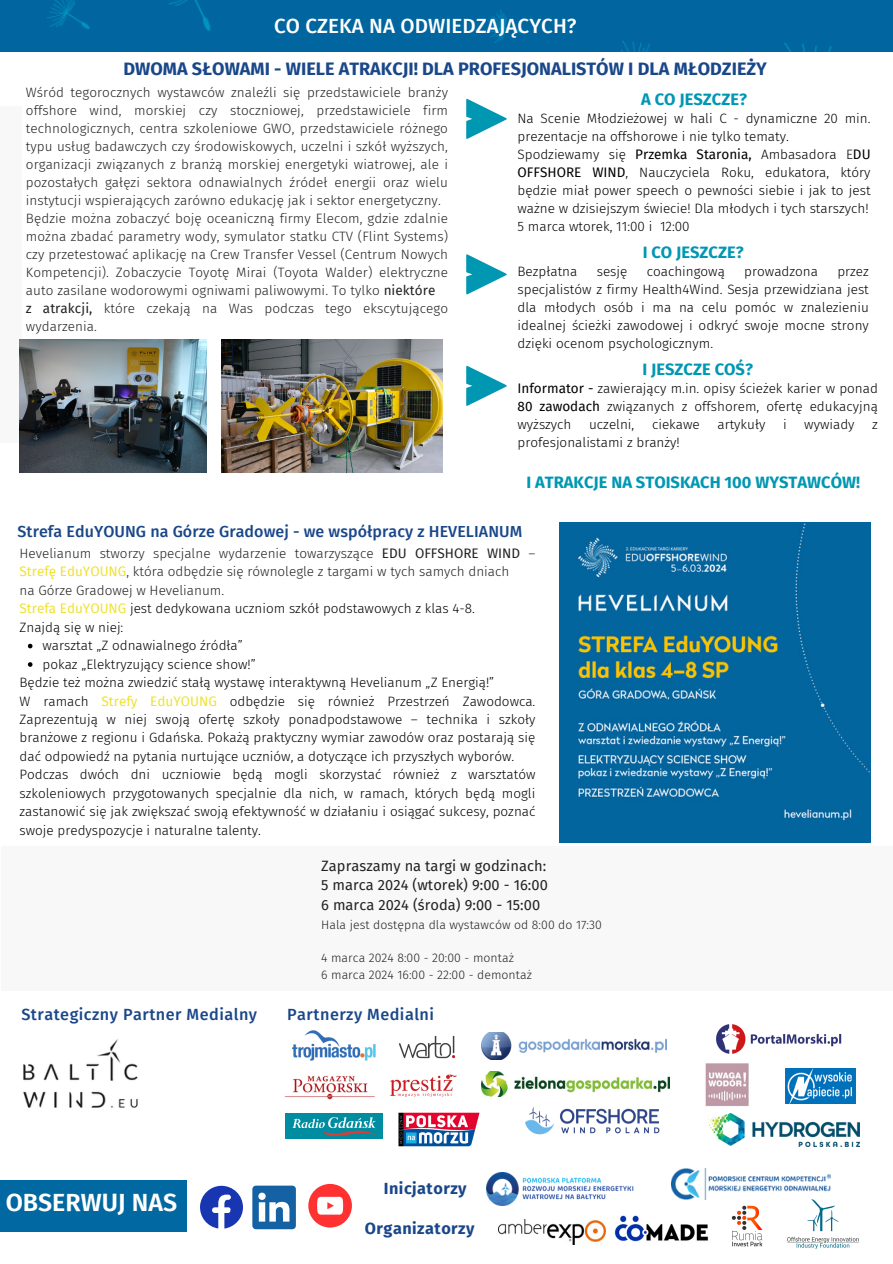
<style>
.page{position:relative;width:893px;height:1264px;background:#fff}
.page>*{position:absolute;margin:0;border:0;box-sizing:border-box;transform-origin:0 0}
.t1{font:600 24.9px "Fira Sans";color:#fff}
.t2{font:500 20.55px "Fira Sans";letter-spacing:.005em;color:#fff}
.t3{font:700 18px "Fira Sans";color:#1a4789}
.t4{font:700 16.5px "Fira Sans";color:#0097b2}
.t5{font:500 16.2px "Fira Sans";letter-spacing:.03em;color:#1a4789}
.t6{font:700 16.2px "Fira Sans";letter-spacing:.03em;color:#1a4789}
.t7{font:500 16.05px "Fira Sans";letter-spacing:.005em;color:#1a4789}
.t8{font:14.7px "Fira Sans";letter-spacing:.005em;color:#222}
.t9{font:300 13.5px/18px "Fira Sans";color:#000;text-align:justify}
.t10{font:300 13.5px/18px "Fira Sans";letter-spacing:.005em;color:#222}
.t11{font:300 12.3px "Fira Sans";letter-spacing:.005em;color:#222}
.s1{font-weight:400}
.s2{font-weight:400;color:#efe234}
</style>
<div class="page">
<div style="left:0;top:0;width:892px;height:52px;background:#01669f"></div>
<div style="left:0;top:1180px;width:187px;height:51px;background:#0268a1"></div>
<svg style="left:200px;top:1185px;width:43px;height:43px"></svg>
<svg style="left:308px;top:1183px;width:44px;height:44px"></svg>
<svg style="left:252px;top:1185px;width:44px;height:44px"></svg>
<div style="left:0;top:106px;width:22px;height:336px;background:#f8f8f8"></div>
<img style="left:284px;top:1075px;width:91px;height:24px">
<img style="left:399px;top:1035px;width:57px;height:24px">
<img style="left:390px;top:1074px;width:67px;height:22px">
<img style="left:23px;top:1039px;width:115px;height:69px">
<img style="left:481px;top:1032px;width:185px;height:27px">
<img style="left:481px;top:1071px;width:188px;height:25px">
<img style="left:785px;top:1068px;width:70px;height:35px">
<img style="left:292px;top:1030px;width:84px;height:31px">
<img style="left:525px;top:1107px;width:135px;height:26px">
<img style="left:486px;top:1172px;width:148px;height:33px">
<img style="left:705px;top:1063px;width:44px;height:43px">
<img style="left:614px;top:1215px;width:94px;height:27px">
<img style="left:787px;top:1199px;width:72px;height:50px">
<img style="left:731px;top:1205px;width:32px;height:42px">
<img style="left:671px;top:1168px;width:159px;height:30px">
<img style="left:498px;top:1219px;width:107px;height:24px">
<img style="left:560px;top:522px;width:310px;height:321px">
<div style="left:1px;top:846px;width:891px;height:144px;background:#f8f8f8"></div>
<img style="left:286px;top:1113px;width:97px;height:25px">
<img style="left:398px;top:1112px;width:82px;height:35px">
<img style="left:708px;top:1113px;width:151px;height:33px">
<img style="left:716px;top:1024px;width:126px;height:30px">
<img style="left:20px;top:339px;width:186px;height:133px">
<img style="left:221px;top:339px;width:222px;height:133px">
<svg style="left:466px;top:99px;width:40px;height:40px"></svg>
<svg style="left:28px;top:643px;width:4px;height:5px"></svg>
<svg style="left:28px;top:662px;width:4px;height:4px"></svg>
<svg style="left:466px;top:254px;width:40px;height:40px"></svg>
<svg style="left:466px;top:366px;width:40px;height:40px"></svg>
<p class="t2" style="left:274px;top:14px;width:304px">CO CZEKA NA ODWIEDZAJĄCYCH?</p>
<h4 class="t3" style="left:123px;top:59px;width:645px">DWOMA SŁOWAMI - WIELE ATRAKCJI! DLA PROFESJONALISTÓW I DLA MŁODZIEŻY</h4>
<p class="t4" style="left:641px;top:89px;width:107px">A CO JESZCZE?</p>
<p class="t9" style="left:517px;top:109px;width:354px;text-align:left">Na Scenie Młodzieżowej w hali C - dynamiczne 20 min. prezentacje na offshorowe i nie tylko tematy.<br>Spodziewamy się <span class="s1">Przemka Staronia,</span> Ambasadora E<span class="s1">DU OFFSHORE WIND</span>, Nauczyciela Roku, edukatora, który będzie miał power speech o pewności siebie i jak to jest ważne w dzisiejszym świecie! Dla młodych i tych starszych!<br>5 marca wtorek, 11:00 i 12:00</p>
<p class="t4" style="left:642px;top:242px;width:102px">I CO JESZCZE?</p>
<p class="t9" style="left:517px;top:262px;width:61px">Bezpłatna</p>
<p class="t9" style="left:596px;top:262px;width:32px">sesję</p>
<p class="t9" style="left:646px;top:262px;width:80px">coachingową</p>
<p class="t9" style="left:744px;top:262px;width:75px">prowadzona</p>
<p class="t10" style="left:26px;top:83px;width:423px;text-align:justify">Wśród tegorocznych wystawców znaleźli się przedstawiciele branży offshore wind, morskiej czy stoczniowej, przedstawiciele firm technologicznych, centra szkoleniowe GWO, przedstawiciele różnego typu usług badawczych czy środowiskowych, uczelni i szkół wyższych, organizacji związanych z branżą morskiej energetyki wiatrowej, ale i pozostałych gałęzi sektora odnawialnych źródeł energii oraz wielu instytucji wspierających zarówno edukację jak i sektor energetyczny.</p>
<p class="t10" style="left:26px;top:209px;width:423px;text-align:justify">Będzie można zobaczyć boję oceaniczną firmy Elecom, gdzie zdalnie można zbadać parametry wody, symulator statku CTV (Flint Systems) czy przetestować aplikację na Crew Transfer Vessel (Centrum Nowych Kompetencji). Zobaczycie Toyotę Mirai (Toyota Walder) elektryczne auto zasilane wodorowymi ogniwami paliwowymi. To tylko <span class="s1">niektóre</span></p>
<p class="t10" style="left:26px;top:299px;width:423px"><span class="s1">z atrakcji,</span> które czekają na Was podczas tego ekscytującego wydarzenia.</p>
<p class="t9" style="left:517px;top:262px;width:353px;text-indent:320px">przez specjalistów z firmy Health4Wind. Sesja przewidziana jest dla młodych osób i ma na celu pomóc w znalezieniu idealnej ścieżki zawodowej i odkryć swoje mocne strony dzięki ocenom psychologicznym.</p>
<p class="t4" style="left:642px;top:360px;width:112px">I JESZCZE COŚ?</p>
<p class="t9" style="left:517px;top:380px;width:362px"><span class="s1">Informator -</span> zawierający m.in. opisy ścieżek karier w ponad <span class="s1">80 zawodach</span> związanych z offshorem, ofertę edukacyjną wyższych</p>
<p class="t9" style="left:589px;top:416px;width:47px">uczelni,</p>
<p class="t9" style="left:652px;top:416px;width:49px">ciekawe</p>
<p class="t9" style="left:717px;top:416px;width:49px">artykuły</p>
<p class="t9" style="left:783px;top:416px;width:5px">i</p>
<p class="t9" style="left:804px;top:416px;width:52px">wywiady</p>
<p class="t9" style="left:872px;top:416px;width:7px">z</p>
<p class="t9" style="left:517px;top:434px;width:164px">profesjonalistami z branży!</p>
<p class="t4" style="left:526px;top:472px;width:335px">I ATRAKCJE NA STOISKACH 100 WYSTAWCÓW!</p>
<p class="t7" style="left:18px;top:521px;width:506px">Strefa EduYOUNG na Górze Gradowej - we współpracy z HEVELIANUM</p>
<h4 class="t10" style="left:20px;top:544px;width:517px;line-height:18.5px">Hevelianum stworzy specjalne wydarzenie towarzyszące <span class="s1">EDU OFFSHORE WIND</span> –<br><span class="s2">Strefę EduYOUNG</span>, która odbędzie się równolegle z targami w tych samych dniach</h4>
<p class="t10" style="left:20px;top:581px;width:206px">na Górze Gradowej w Hevelianum.</p>
<p class="t9" style="left:20px;top:600px;width:457px"><span class="s2">Strefa EduYOUNG</span> jest dedykowana uczniom szkół podstawowych z klas 4-8.</p>
<p class="t9" style="left:20px;top:618px;width:105px">Znajdą się w niej:</p>
<p class="t9" style="left:43px;top:636px;width:202px">warsztat „Z odnawialnego źródła”</p>
<p class="t9" style="left:43px;top:655px;width:215px">pokaz „Elektryzujący science show!”</p>
<p class="t9" style="left:20px;top:673px;width:476px">Będzie też można zwiedzić stałą wystawę interaktywną Hevelianum „Z Energią!”</p>
<p class="t9" style="left:20px;top:691px;width:517px;line-height:18.5px">W ramach <span class="s2">Strefy EduYOUNG</span> odbędzie się również Przestrzeń Zawodowca.<br>Zaprezentują w niej swoją ofertę szkoły ponadpodstawowe – technika i szkoły branżowe z regionu i Gdańska. Pokażą praktyczny wymiar zawodów oraz postarają się dać odpowiedź na pytania nurtujące uczniów, a dotyczące ich przyszłych wyborów.</p>
<p class="t9" style="left:20px;top:765px;width:517px;line-height:18.5px">Podczas dwóch dni uczniowie będą mogli skorzystać również z warsztatów szkoleniowych przygotowanych specjalnie dla nich, w ramach, których będą mogli zastanowić się jak zwiększać swoją efektywność w działaniu i osiągać sukcesy, poznać swoje predyspozycje i naturalne talenty.</p>
<p class="t8" style="left:321px;top:856px;width:227px">Zapraszamy na targi w godzinach:</p>
<p class="t8" style="left:321px;top:876px;width:228px">5 marca 2024 (wtorek) 9:00 - 16:00</p>
<p class="t8" style="left:321px;top:896px;width:220px">6 marca 2024 (środa) 9:00 - 15:00</p>
<p class="t11" style="left:321px;top:917px;width:282px">Hala jest dostępna dla wystawców od 8:00 do 17:30</p>
<p class="t11" style="left:321px;top:950px;width:194px">4 marca 2024 8:00 - 20:00 - montaż</p>
<h1 class="t11" style="left:321px;top:967px;width:212px">6 marca 2024 16:00 - 22:00 - demontaż</h1>
<p class="t5" style="left:21px;top:1004px;width:237px">Strategiczny Partner Medialny</p>
<p class="t5" style="left:287px;top:1004px;width:148px">Partnerzy Medialni</p>
<p class="t1" style="left:6px;top:1187px;width:173px">OBSERWUJ NAS</p>
<h4 class="t6" style="left:384px;top:1178px;width:84px">Inicjatorzy</h4>
<p class="t6" style="left:365px;top:1218px;width:111px">Organizatorzy</p>
</div>
